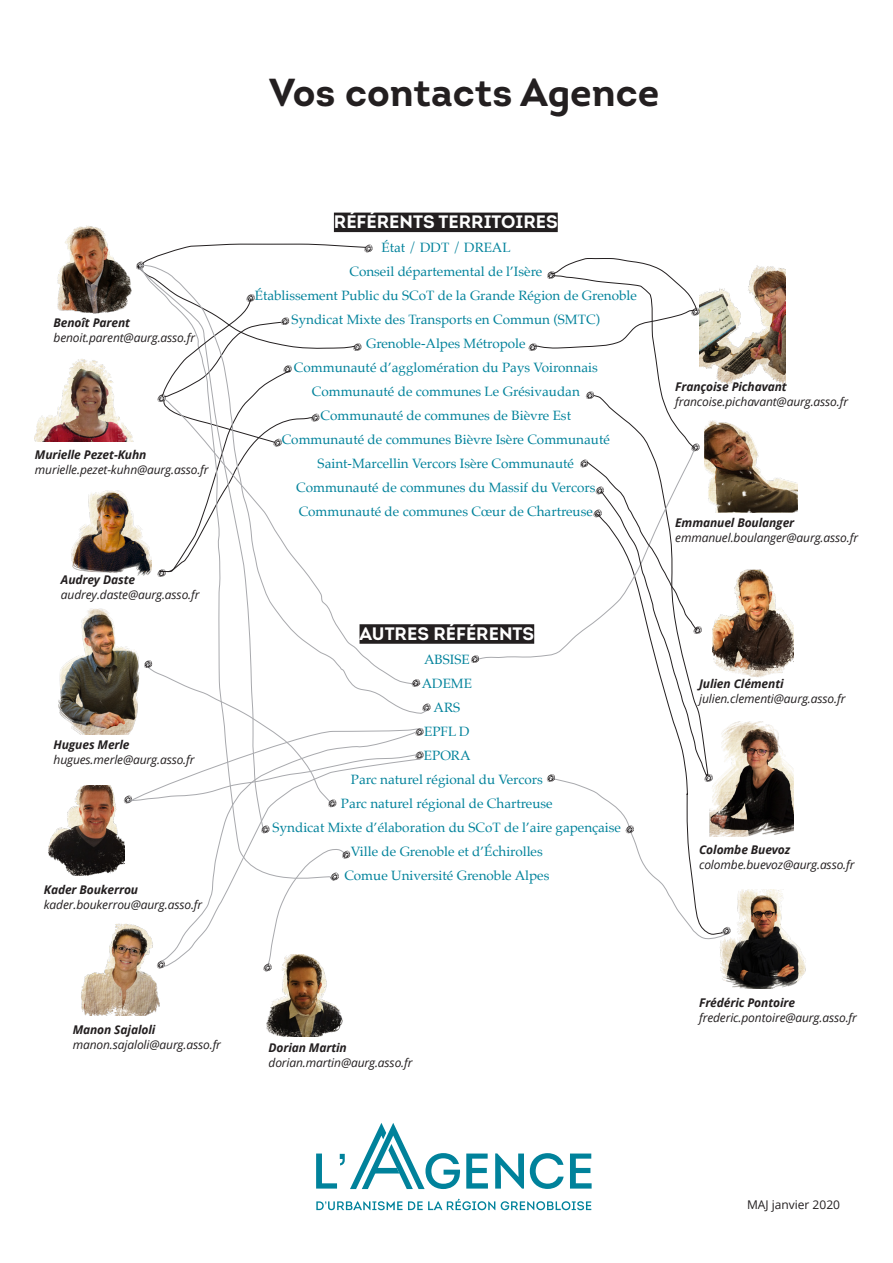
<style>
.page{position:relative;width:893px;height:1263px;background:#fff}
.page>*{position:absolute;margin:0;border:0;box-sizing:border-box;transform-origin:0 0}
.t1{font:700 39px "Intro";color:#231f20}
.t2{font:700 18px "Intro";color:#fff}
.t3{font:13.5px/24px "Palatino";color:#00829b;text-align:center}
.t4{font:italic 12px/15px "Open Sans";letter-spacing:-.01em;color:#231f20}
.t5{font:12px "Open Sans";color:#231f20}
.s1{font-weight:700}
</style>
<div class="page">
<div style="left:334px;top:213px;width:224px;height:19px;background:#231f20"></div>
<div style="left:360px;top:624px;width:174px;height:20px;background:#231f20"></div>
<img style="left:730px;top:423px;width:67px;height:90px">
<img style="left:57px;top:225px;width:75px;height:89px">
<img style="left:48px;top:785px;width:76px;height:91px">
<img style="left:58px;top:608px;width:80px;height:126px">
<img style="left:707px;top:889px;width:99px;height:100px">
<img style="left:35px;top:359px;width:99px;height:83px">
<img style="left:71px;top:490px;width:65px;height:83px">
<img style="left:730px;top:722px;width:63px;height:114px">
<img style="left:730px;top:265px;width:55px;height:120px">
<img style="left:730px;top:569px;width:63px;height:108px">
<svg style="left:477px;top:624px;width:52px;height:36px"></svg>
<svg style="left:471px;top:655px;width:8px;height:8px"></svg>
<svg style="left:136px;top:243px;width:236px;height:333px"></svg>
<img style="left:267px;top:971px;width:76px;height:66px">
<img style="left:81px;top:923px;width:83px;height:93px">
<svg style="left:263px;top:967px;width:61px;height:4px"></svg>
<svg style="left:529px;top:258px;width:201px;height:681px"></svg>
<svg style="left:140px;top:264px;width:288px;height:396px"></svg>
<svg style="left:124px;top:660px;width:306px;height:144px"></svg>
<svg style="left:162px;top:758px;width:259px;height:209px"></svg>
<svg style="left:316px;top:1123px;width:276px;height:66px"></svg>
<svg style="left:316px;top:1199px;width:275px;height:11px"></svg>
<p class="t1" style="left:269px;top:67px;width:391px">Vos contacts Agence</p>
<p class="t4" style="left:54px;top:315px;width:143px"><span class="s1">Benoît Parent </span>benoit.parent@aurg.asso.fr</p>
<p class="t4" style="left:35px;top:447px;width:175px"><span class="s1">Murielle Pezet-Kuhn </span>murielle.pezet-kuhn@aurg.asso.fr</p>
<p class="t4" style="left:61px;top:572px;width:140px"><span class="s1">Audrey Daste </span>audrey.daste@aurg.asso.fr</p>
<p class="t4" style="left:54px;top:736px;width:143px"><span class="s1">Hugues Merle </span>hugues.merle@aurg.asso.fr</p>
<p class="t4" style="left:44px;top:881px;width:160px"><span class="s1">Kader Boukerrou </span>kader.boukerrou@aurg.asso.fr</p>
<p class="t2" style="left:334px;top:211px;width:225px">RÉFÉRENTS TERRITOIRES</p>
<p class="t3" style="left:255px;top:236px;width:384px">État / DDT / DREAL<br>Conseil départemental de l’Isère<br>Établissement Public du SCoT de la Grande Région de Grenoble Syndicat Mixte des Transports en Commun (SMTC)<br>Grenoble-Alpes Métropole<br>Communauté d’agglomération du Pays Voironnais Communauté de communes Le Grésivaudan<br>Communauté de communes de Bièvre Est<br>Communauté de communes Bièvre Isère Communauté Saint-Marcellin Vercors Isère Communauté<br>Communauté de communes du Massif du Vercors Communauté de communes Cœur de Chartreuse</p>
<p class="t2" style="left:360px;top:622px;width:176px">AUTRES RÉFÉRENTS</p>
<p class="t3" style="left:273px;top:647px;width:350px">ABSISE<br>ADEME<br>ARS<br>EPFL D<br>EPORA<br>Parc naturel régional du Vercors<br>Parc naturel régional de Chartreuse<br>Syndicat Mixte d’élaboration du SCoT de l’aire gapençaise<br>Ville de Grenoble et d’Échirolles<br>Comue Université Grenoble Alpes</p>
<p class="t4" style="left:73px;top:1022px;width:150px"><span class="s1">Manon Sajaloli </span>manon.sajaloli@aurg.asso.fr</p>
<p class="t4" style="left:269px;top:1040px;width:146px"><span class="s1">Dorian Martin </span>dorian.martin@aurg.asso.fr</p>
<p class="t4" style="left:675px;top:378px;width:174px"><span class="s1">Françoise Pichavant </span>francoise.pichavant@aurg.asso.fr</p>
<p class="t4" style="left:675px;top:515px;width:184px"><span class="s1">Emmanuel Boulanger </span>emmanuel.boulanger@aurg.asso.fr</p>
<p class="t4" style="left:699px;top:676px;width:148px"><span class="s1">Julien Clémenti </span>julien.clementi@aurg.asso.fr</p>
<p class="t4" style="left:699px;top:841px;width:157px"><span class="s1">Colombe Buevoz </span>colombe.buevoz@aurg.asso.fr</p>
<p class="t4" style="left:699px;top:995px;width:159px"><span class="s1">Frédéric Pontoire </span>frederic.pontoire@aurg.asso.fr</p>
<p class="t5" style="left:747px;top:1196px;width:95px">MAJ janvier 2020</p>
</div>
